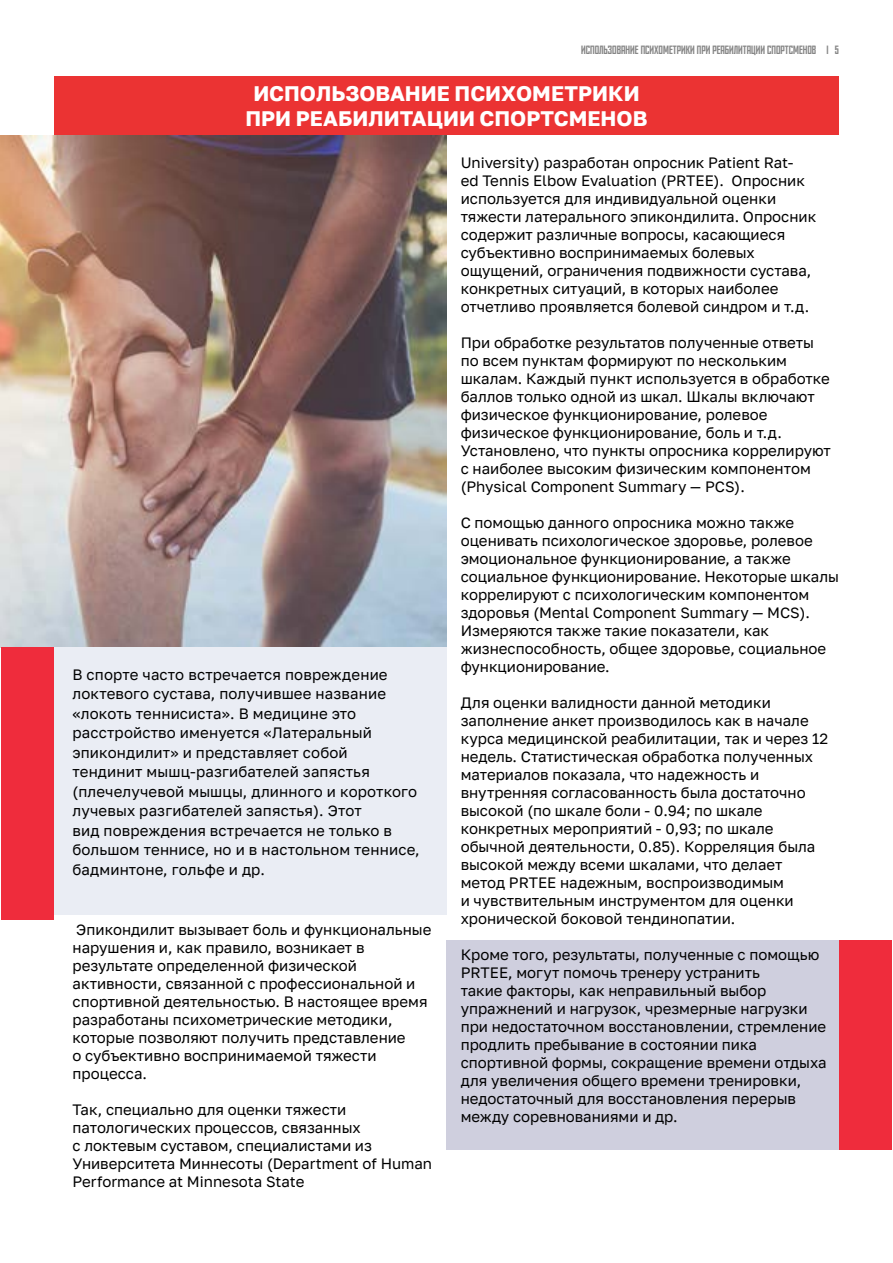
<style>
.page{position:relative;width:893px;height:1263px;background:#fff}
.page>*{position:absolute;margin:0;border:0;box-sizing:border-box;transform-origin:0 0}
.t1{font:700 21px/25.2px "Golos Text";color:#fff;text-align:center}
.t2{font:15px/18px "Golos Text";color:#000}
.t3{font:12px "Mossport";color:#878787}
</style>
<div class="page">
<img style="left:0;top:136px;width:446px;height:511px">
<div style="left:446px;top:941px;width:393px;height:209px;background:#cfcfde"></div>
<div style="left:51px;top:647px;width:395px;height:267px;background:#eaedf4"></div>
<div style="left:54px;top:76px;width:785px;height:59px;background:#eb3333"></div>
<div style="left:1px;top:648px;width:52px;height:272px;background:#ef2c3c"></div>
<div style="left:839px;top:941px;width:52px;height:209px;background:#ef2c3c"></div>
<p class="t3" style="left:581px;top:44px;width:259px">ИСПОЛЬЗОВАНИЕ ПСИХОМЕТРИКИ ПРИ РЕАБИЛИТАЦИИ СПОРТСМЕНОВ I 5</p>
<h1 class="t1" style="left:245px;top:80px;width:404px">ИСПОЛЬЗОВАНИЕ ПСИХОМЕТРИКИ<br>ПРИ РЕАБИЛИТАЦИИ СПОРТСМЕНОВ</h1>
<p class="t2" style="left:461px;top:154px;width:357px">University) разработан опросник Patient Rat-<br>ed Tennis Elbow Evaluation (PRTEE). Опросник используется для индивидуальной оценки тяжести латерального эпикондилита. Опросник содержит различные вопросы, касающиеся субъективно воспринимаемых болевых ощущений, ограничения подвижности сустава, конкретных ситуаций, в которых наиболее отчетливо проявляется болевой синдром и т.д.</p>
<p class="t2" style="left:461px;top:334px;width:372px">При обработке результатов полученные ответы по всем пунктам формируют по нескольким шкалам. Каждый пункт используется в обработке баллов только одной из шкал. Шкалы включают физическое функционирование, ролевое физическое функционирование, боль и т.д.<br>Установлено, что пункты опросника коррелируют с наиболее высоким физическим компонентом (Physical Component Summary — PCS).</p>
<p class="t2" style="left:461px;top:514px;width:380px">С помощью данного опросника можно также оценивать психологическое здоровье, ролевое эмоциональное функционирование, а также социальное функционирование. Некоторые шкалы коррелируют с психологическим компонентом здоровья (Mental Component Summary — MCS).<br>Измеряются также такие показатели, как жизнеспособность, общее здоровье, социальное функционирование.</p>
<p class="t2" style="left:461px;top:694px;width:369px">Для оценки валидности данной методики заполнение анкет производилось как в начале курса медицинской реабилитации, так и через 12 недель. Статистическая обработка полученных материалов показала, что надежность и внутренняя согласованность была достаточно высокой (по шкале боли - 0.94; по шкале конкретных мероприятий - 0,93; по шкале обычной деятельности, 0.85). Корреляция была высокой между всеми шкалами, что делает метод PRTEE надежным, воспроизводимым<br>и чувствительным инструментом для оценки хронической боковой тендинопатии.</p>
<p class="t2" style="left:461px;top:946px;width:367px">Кроме того, результаты, полученные с помощью PRTEE, могут помочь тренеру устранить<br>такие факторы, как неправильный выбор упражнений и нагрузок, чрезмерные нагрузки при недостаточном восстановлении, стремление продлить пребывание в состоянии пика спортивной формы, сокращение времени отдыха для увеличения общего времени тренировки, недостаточный для восстановления перерыв между соревнованиями и др.</p>
<p class="t2" style="left:72px;top:664px;width:349px;line-height:19.5px">В спорте часто встречается повреждение локтевого сустава, получившее название «локоть теннисиста». В медицине это расстройство именуется «Латеральный эпикондилит» и представляет собой тендинит мышц-разгибателей запястья (плечелучевой мышцы, длинного и короткого лучевых разгибателей запястья). Этот<br>вид повреждения встречается не только в большом теннисе, но и в настольном теннисе, бадминтоне, гольфе и др.</p>
<p class="t2" style="left:73px;top:920px;width:360px">Эпикондилит вызывает боль и функциональные нарушения и, как правило, возникает в результате определенной физической активности, связанной с профессиональной и спортивной деятельностью. В настоящее время разработаны психометрические методики, которые позволяют получить представление<br>о субъективно воспринимаемой тяжести процесса.</p>
<p class="t2" style="left:73px;top:1100px;width:361px">Так, специально для оценки тяжести патологических процессов, связанных<br>с локтевым суставом, специалистами из Университета Миннесоты (Department of Human Performance at Minnesota State</p>
</div>
